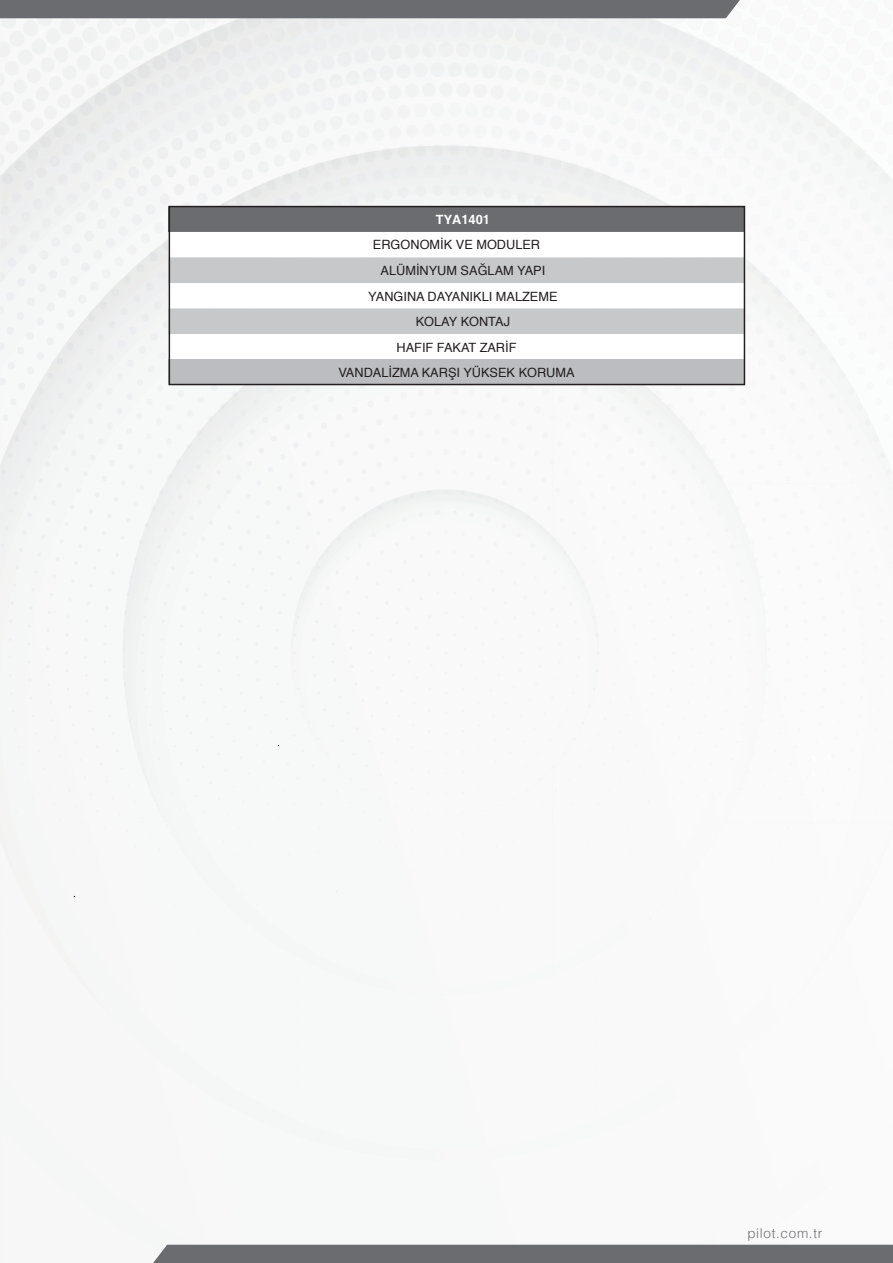
<style>
.page{position:relative;width:893px;height:1263px;background:#f5f6f7}
.page>*{position:absolute;margin:0;border:0;box-sizing:border-box;transform-origin:0 0}
.t1{font:300 13.5px "Helvetica";letter-spacing:.05em;color:#6b6c6f}
.t2{font:12.75px "Helvetica";color:#231f20}
.t3{font:700 12.75px "Helvetica";color:#fff}
</style>
<div class="page">
<div style="left:749px;top:46px;width:14px;height:15px;background:#f9f9f9;border-radius:7px"></div>
<div style="left:764px;top:55px;width:14px;height:15px;background:#f9f9f9;border-radius:7px"></div>
<div style="left:779px;top:64px;width:14px;height:15px;background:#f9f9f9;border-radius:7px"></div>
<div style="left:793px;top:74px;width:14px;height:14px;background:#f9f9f9;border-radius:7px"></div>
<div style="left:808px;top:84px;width:13px;height:14px;background:#f9f9f9;border-radius:7px"></div>
<div style="left:821px;top:95px;width:13px;height:14px;background:#f9f9f9;border-radius:7px"></div>
<div style="left:742px;top:19px;width:15px;height:16px;background:#f9f9f9;border-radius:8px"></div>
<div style="left:757px;top:27px;width:15px;height:16px;background:#f9f9f9;border-radius:8px"></div>
<div style="left:772px;top:36px;width:15px;height:16px;background:#f9f9f9;border-radius:7px"></div>
<div style="left:787px;top:46px;width:14px;height:15px;background:#f9f9f9;border-radius:7px"></div>
<div style="left:801px;top:55px;width:14px;height:15px;background:#f9f9f9;border-radius:7px"></div>
<div style="left:830px;top:76px;width:13px;height:14px;background:#f9f9f9;border-radius:7px"></div>
<div style="left:844px;top:87px;width:12px;height:14px;background:#f9f9f9;border-radius:7px"></div>
<div style="left:795px;top:27px;width:15px;height:16px;background:#f9f9f9;border-radius:8px"></div>
<div style="left:824px;top:47px;width:14px;height:15px;background:#f9f9f9;border-radius:7px"></div>
<div style="left:838px;top:58px;width:14px;height:14px;background:#f9f9f9;border-radius:7px"></div>
<div style="left:852px;top:68px;width:13px;height:15px;background:#f9f9f9;border-radius:7px"></div>
<div style="left:865px;top:80px;width:14px;height:14px;background:#f9f9f9;border-radius:7px"></div>
<div style="left:817px;top:18px;width:15px;height:16px;background:#f9f9f9;border-radius:8px"></div>
<div style="left:832px;top:28px;width:14px;height:16px;background:#f9f9f9;border-radius:7px"></div>
<div style="left:846px;top:39px;width:14px;height:15px;background:#f9f9f9;border-radius:7px"></div>
<div style="left:874px;top:61px;width:13px;height:14px;background:#f9f9f9;border-radius:7px"></div>
<div style="left:10px;top:31px;width:14px;height:16px;background:#f0f1f1;border-radius:8px"></div>
<div style="left:868px;top:31px;width:15px;height:16px;background:#f9f9f9;border-radius:8px"></div>
<img style="left:185px;top:40px;width:12px;height:2px">
<svg style="left:0;top:42px;width:745px;height:643px"></svg>
<div style="left:169px;top:359px;width:576px;height:26px;background:#bcbdc0"></div>
<hr style="left:744px;top:206px;width:2px;height:26px;background:#fff">
<hr style="left:744px;top:232px;width:2px;height:25px;background:#fff">
<hr style="left:744px;top:257px;width:2px;height:26px;background:#fff">
<hr style="left:744px;top:283px;width:2px;height:25px;background:#fff">
<hr style="left:744px;top:308px;width:2px;height:26px;background:#fff">
<hr style="left:744px;top:334px;width:2px;height:25px;background:#fff">
<hr style="left:744px;top:359px;width:2px;height:26px;background:#fff">
<div style="left:153px;top:1245px;width:740px;height:18px;background:#6b6c6f"></div>
<svg style="left:0;top:0;width:740px;height:36px"></svg>
<div style="left:169px;top:206px;width:576px;height:179px;border:2px solid #231f20"></div>
<p class="t3" style="left:436px;top:212px;width:55px">TYA1401</p>
<p class="t2" style="left:373px;top:235px;width:169px">ERGONOMİK VE MODULER</p>
<p class="t2" style="left:381px;top:261px;width:166px">ALÜMİNYUM SAĞLAM YAPI</p>
<p class="t2" style="left:368px;top:286px;width:191px">YANGINA DAYANIKLI MALZEME</p>
<p class="t2" style="left:416px;top:312px;width:96px">KOLAY KONTAJ</p>
<p class="t2" style="left:397px;top:337px;width:121px">HAFIF FAKAT ZARİF</p>
<p class="t2" style="left:338px;top:363px;width:238px">VANDALİZMA KARŞI YÜKSEK KORUMA</p>
<p class="t1" style="left:747px;top:1222px;width:76px">pilot.com.tr</p>
</div>
